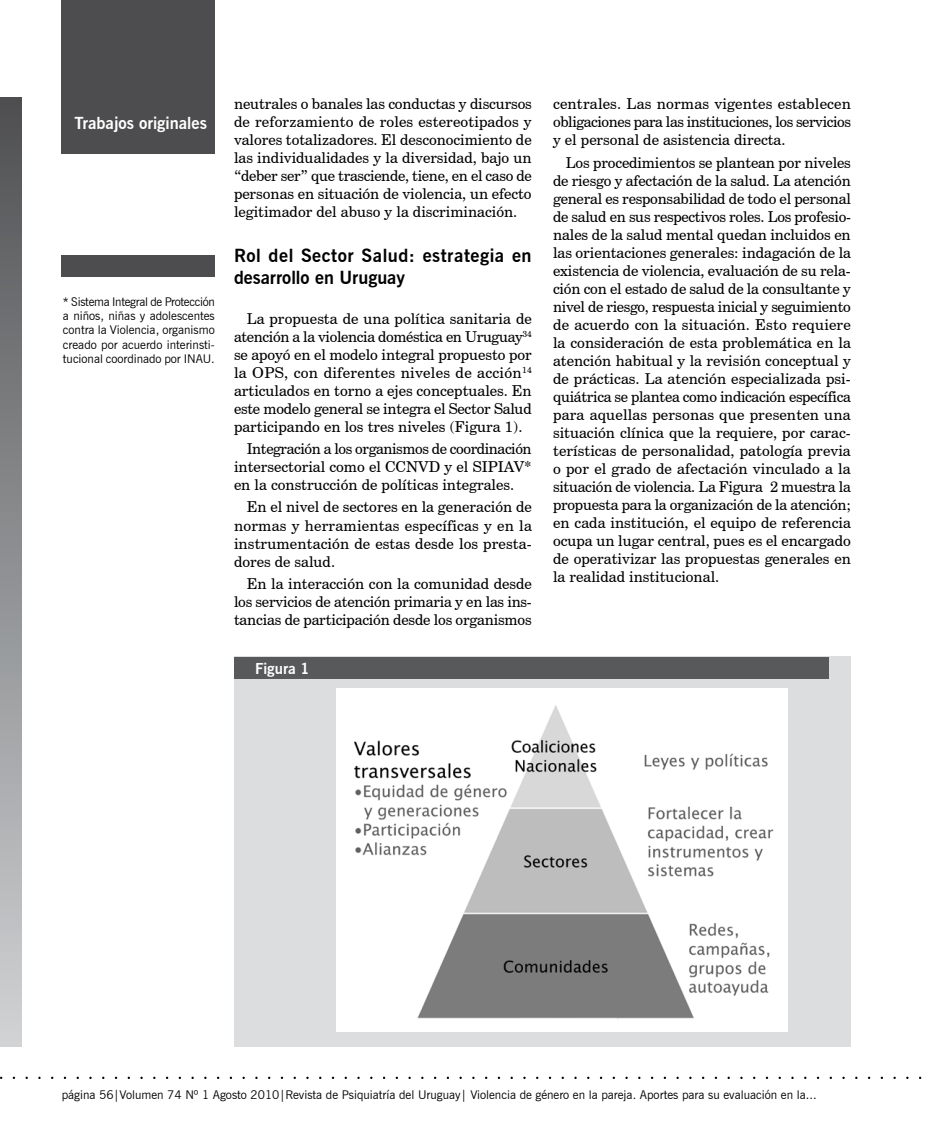
<style>
.page{position:relative;width:936px;height:1132px;background:#fff}
.page>*{position:absolute;margin:0;border:0;box-sizing:border-box;transform-origin:0 0}
.t1{font:700 18px/21.6px "News Gothic BT";letter-spacing:.03em;color:#000}
.t2{font:700 16.5px "News Gothic BT";color:#fff}
.t3{font:15px/18px "Century Schoolbook BT";color:#000;text-align:justify}
.t4{font:700 15px "News Gothic BT";color:#fff}
.t5{font:12px/14.4px "News Gothic BT";color:#000;text-align:justify}
</style>
<div class="page">
<div style="left:62px;top:0;width:153px;height:153px;background:#4d4d4f"></div>
<div style="left:0;top:98px;width:21px;height:948px;background:linear-gradient(to bottom,#4f5053,#cfd2d4)"></div>
<div style="left:62px;top:255px;width:153px;height:21px;background:#4d4d4f"></div>
<div style="left:234px;top:656px;width:616px;height:390px;background:#dcddde"></div>
<div style="left:234px;top:657px;width:594px;height:21px;background:#58595b"></div>
<img style="left:336px;top:688px;width:451px;height:343px">
<p class="t2" style="left:74px;top:113px;width:134px">Trabajos originales</p>
<p class="t5" style="left:63px;top:294px;width:153px">* Sistema Integral de Protección a niños, niñas y adolescentes contra la Violencia, organismo creado por acuerdo interinsti&shy;tucional coordinado por INAU.</p>
<p class="t3" style="left:234px;top:95px;width:299px">neutrales o banales las conductas y discursos de reforzamiento de roles estereotipados y valores totalizadores. El desconocimiento de las individualidades y la diversidad, bajo un “deber ser” que trasciende, tiene, en el caso de personas en situación de violencia, un efecto legitimador del abuso y la discriminación.</p>
<p class="t1" style="left:234px;top:244px;width:299px">Rol del Sector Salud: estrategia en desarrollo en Uruguay</p>
<p class="t3" style="left:234px;top:309px;width:299px;text-indent:13px">La propuesta de una política sanitaria de atención a la violencia doméstica en Uruguay<sup>34 </sup>se apoyó en el modelo integral propuesto por la OPS, con diferentes niveles de acción<sup>14 </sup>articulados en torno a ejes conceptuales. En este modelo general se integra el Sector Salud participando en los tres niveles (Figura 1).</p>
<p class="t3" style="left:234px;top:439px;width:299px;text-indent:13px">Integración a los organismos de coordinación intersectorial como el CCNVD y el SIPIAV* en la construcción de políticas integrales.</p>
<p class="t3" style="left:234px;top:498px;width:299px;text-indent:13px">En el nivel de sectores en la generación de normas y herramientas específicas y en la instrumentación de estas desde los presta&shy;dores de salud.</p>
<p class="t3" style="left:234px;top:574px;width:299px;text-indent:13px">En la interacción con la comunidad desde los servicios de atención primaria y en las ins&shy;tancias de participación desde los organismos</p>
<p class="t4" style="left:255px;top:659px;width:56px">Figura 1</p>
<p class="t3" style="left:553px;top:95px;width:299px">centrales. Las normas vigentes establecen obligaciones para las instituciones, los servicios y el personal de asistencia directa.</p>
<p class="t3" style="left:553px;top:153px;width:299px;text-indent:13px">Los procedimientos se plantean por niveles de riesgo y afectación de la salud. La atención general es responsabilidad de todo el personal de salud en sus respectivos roles. Los profesio&shy;nales de la salud mental quedan incluidos en las orientaciones generales: indagación de la existencia de violencia, evaluación de su rela&shy;ción con el estado de salud de la consultante y nivel de riesgo, respuesta inicial y seguimiento de acuerdo con la situación. Esto requiere la consideración de esta problemática en la atención habitual y la revisión conceptual y de prácticas. La atención especializada psi&shy;quiátrica se plantea como indicación específica para aquellas personas que presenten una situación clínica que la requiere, por carac&shy;terísticas de personalidad, patología previa o por el grado de afectación vinculado a la situación de violencia. La Figura 2 muestra la propuesta para la organización de la atención; en cada institución, el equipo de referencia ocupa un lugar central, pues es el encargado de operativizar las propuestas generales en la realidad institucional.</p>
<p class="t5" style="left:62px;top:1086px;width:756px">página 56|Volumen 74 Nº 1 Agosto 2010|Revista de Psiquiatría del Uruguay| Violencia de género en la pareja. Aportes para su evaluación en la...</p>
</div>
